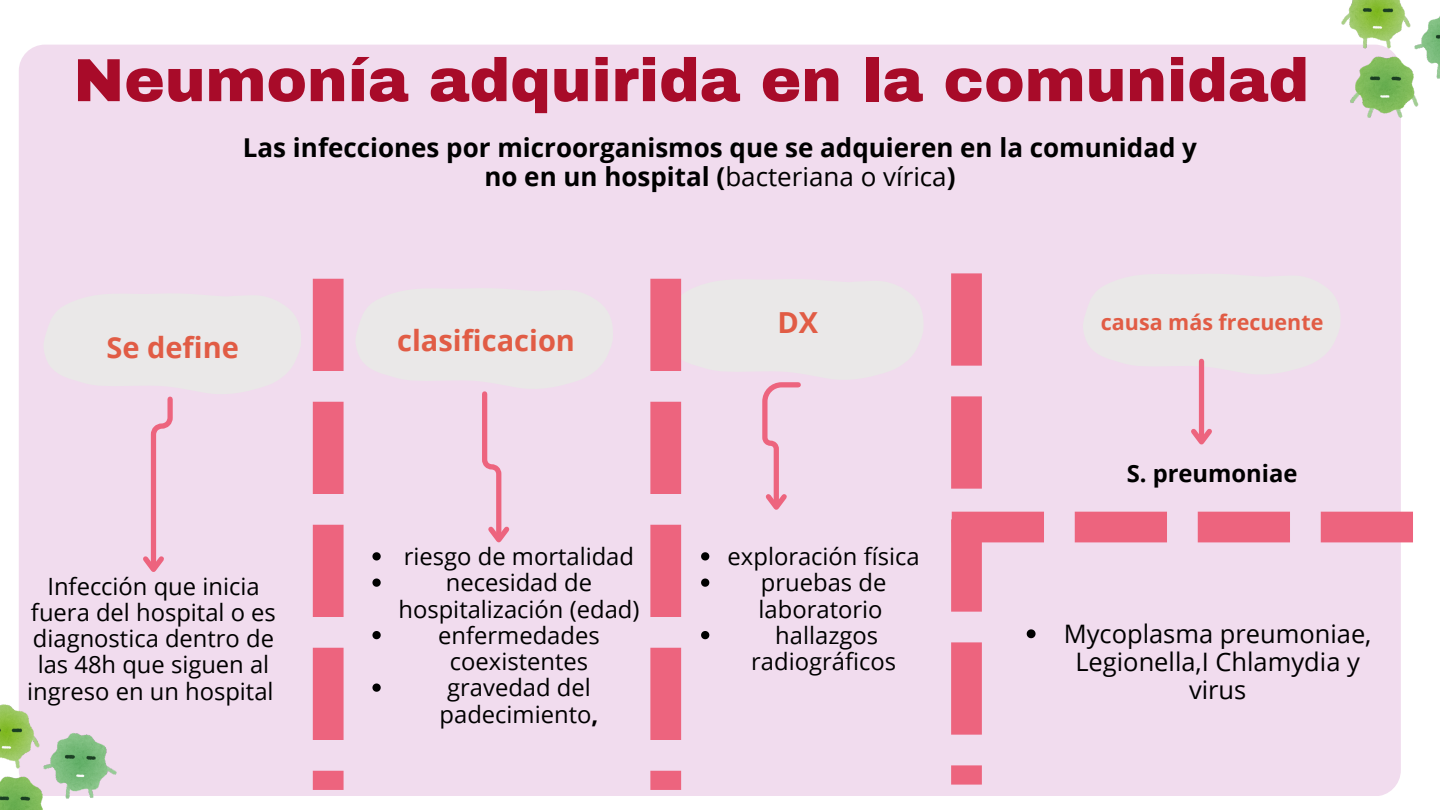
<style>
.page{position:relative;width:1440px;height:810px;background:#fff}
.page>*{position:absolute;margin:0;border:0;box-sizing:border-box;transform-origin:0 0}
.t1{font:900 60.9px "Archivo";color:#a80b29}
.t2{font:700 29px "Open Sans";color:#e15c45}
.t3{font:700 26px/29.2px "Open Sans";color:#000;text-align:center}
.t4{font:25.5px/28.1px "Open Sans";color:#000;text-align:center}
.t5{font:23.8px/26.2px "Open Sans";color:#000;text-align:center}
.t6{font:700 23.8px "Open Sans";color:#000}
.t7{font:700 21.5px "Open Sans";color:#e15c45}
.s1{font-weight:400}
.s2{font-weight:700}
</style>
<div class="page">
<div style="left:19px;top:45px;width:1382px;height:751px;background:#f1dcee;border-radius:26px"></div>
<svg style="left:44px;top:294px;width:257px;height:278px"></svg>
<svg style="left:313px;top:279px;width:31px;height:511px"></svg>
<img style="left:1342px;top:0;width:98px;height:117px">
<img style="left:0;top:705px;width:116px;height:105px">
<svg style="left:356px;top:289px;width:257px;height:272px"></svg>
<svg style="left:372px;top:579px;width:9px;height:8px"></svg>
<svg style="left:372px;top:631px;width:9px;height:8px"></svg>
<svg style="left:372px;top:684px;width:9px;height:8px"></svg>
<svg style="left:650px;top:279px;width:273px;height:511px"></svg>
<svg style="left:951px;top:273px;width:462px;height:512px"></svg>
<p class="t1" style="left:73px;top:48px;width:1237px">Neumonía adquirida en la comunidad</p>
<h2 class="t3" style="left:243px;top:132px;width:956px">Las infecciones por microorganismos que se adquieren en la comunidad y no en un hospital (<span class="s1">bacteriana o vírica</span>)</h2>
<p class="t2" style="left:107px;top:327px;width:134px">Se define</p>
<h5 class="t2" style="left:397px;top:320px;width:179px">clasificacion</h5>
<p class="t5" style="left:27px;top:572px;width:250px">Infección que inicia fuera del hospital o es diagnostica dentro de las 48h que siguen al ingreso en un hospital</p>
<h3 class="t5" style="left:404px;top:543px;width:232px">riesgo de mortalidad</h3>
<h3 class="t5" style="left:398px;top:569px;width:242px">necesidad de hospitalización (edad)</h3>
<h4 class="t5" style="left:438px;top:621px;width:163px">enfermedades coexistentes</h4>
<p class="t5" style="left:440px;top:674px;width:160px">gravedad del padecimiento<span class="s2">,</span></p>
<p class="t2" style="left:777px;top:302px;width:42px">DX</p>
<p class="t5" style="left:728px;top:543px;width:194px">exploración física</p>
<p class="t5" style="left:759px;top:569px;width:129px;text-align:left">pruebas de laboratorio</p>
<p class="t5" style="left:751px;top:621px;width:146px">hallazgos radiográficos</p>
<p class="t7" style="left:1101px;top:307px;width:224px">causa más frecuente</p>
<p class="t6" style="left:1127px;top:457px;width:172px">S. preumoniae</p>
<p class="t4" style="left:1064px;top:619px;width:309px">Mycoplasma preumoniae,<br>Legionella,I Chlamydia y virus</p>
</div>
